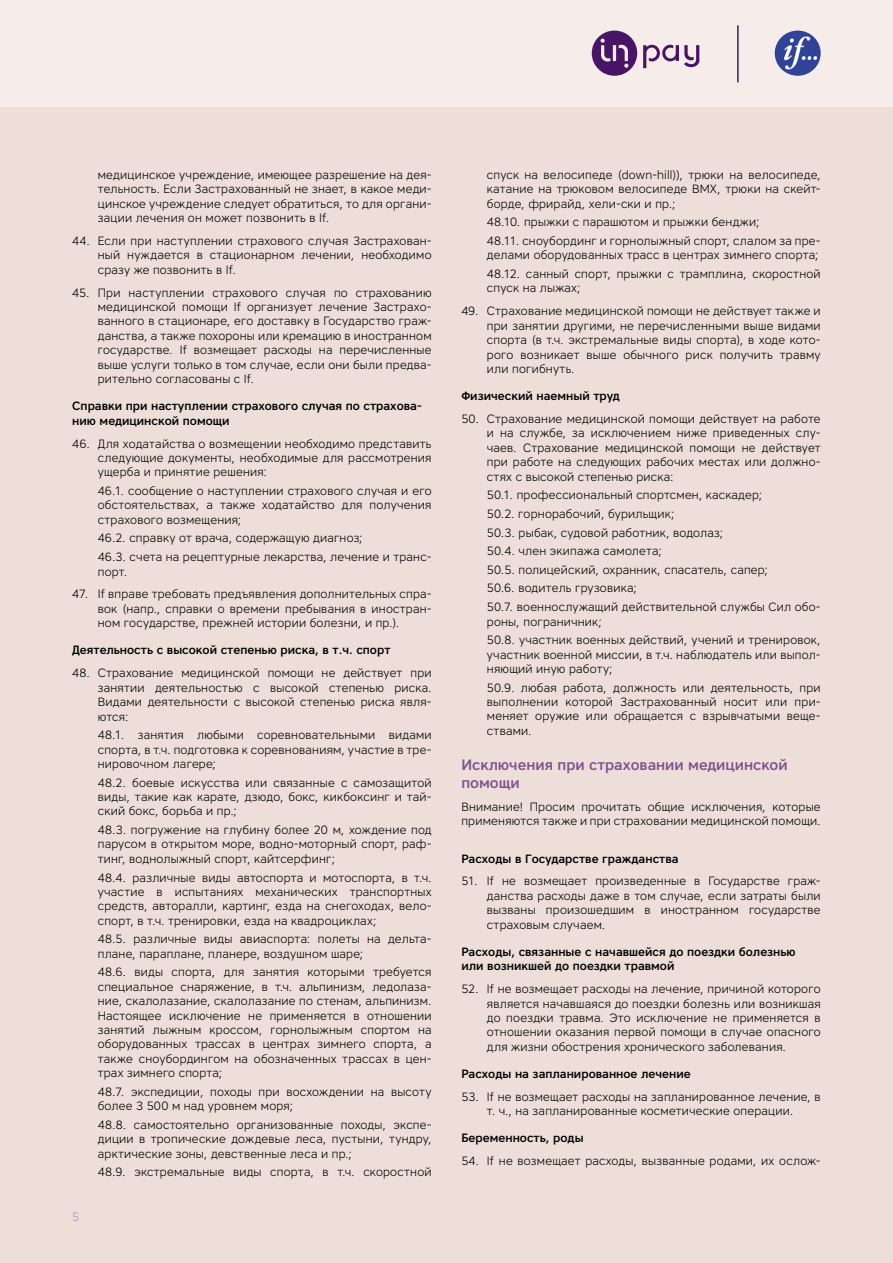
<style>
.page{position:relative;width:893px;height:1263px;background:#fff}
.page>*{position:absolute;margin:0;border:0;box-sizing:border-box;transform-origin:0 0}
.t1{font:500 15px/18px "Core Sans A55";color:#7e528e}
.t2{font:300 12px/14.4px "Core Sans A35";letter-spacing:.02em;color:#000;text-align:justify}
.t3{font:500 12px/14.4px "Core Sans A55";color:#000}
.t4{font:300 12px "Core Sans A35";color:#a995a6}
</style>
<div class="page">
<div style="left:0;top:106px;width:893px;height:1157px;background:#eddeda"></div>
<div style="left:0;top:0;width:893px;height:106px;background:#f6ecea"></div>
<svg style="left:592px;top:31px;width:107px;height:45px"></svg>
<img style="left:775px;top:31px;width:46px;height:45px;border-radius:23px">
<hr style="left:737px;top:25px;width:2px;height:57px;background:#481465">
<p class="t2" style="left:98px;top:167px;width:335px">медицинское учреждение, имеющее разрешение на дея&shy;тельность. Если Застрахованный не знает, в какое меди&shy;цинское учреждение следует обратиться, то для органи&shy;зации лечения он может позвонить в If.</p>
<p class="t2" style="left:98px;top:233px;width:335px;text-indent:-26px">44. Если при наступлении страхового случая Застрахован&shy;ный нуждается в стационарном лечении, необходимо сразу же позвонить в If.</p>
<p class="t2" style="left:98px;top:285px;width:335px;text-indent:-26px">45. При наступлении страхового случая по страхованию медицинской помощи If организует лечение Застрахо&shy;ванного в стационаре, его доставку в Государство граж&shy;данства, а также похороны или кремацию в иностранном государстве. If возмещает расходы на перечисленные выше услуги только в том случае, если они были предва&shy;рительно согласованы с If.</p>
<p class="t3" style="left:72px;top:399px;width:351px">Справки при наступлении страхового случая по страхова&shy;нию медицинской помощи</p>
<p class="t2" style="left:98px;top:436px;width:335px;text-indent:-26px">46. Для ходатайства о возмещении необходимо представить следующие документы, необходимые для рассмотрения ущерба и принятие решения:</p>
<p class="t2" style="left:98px;top:483px;width:335px">46.1. сообщение о наступлении страхового случая и его обстоятельствах, а также ходатайство для получения страхового возмещения;</p>
<p class="t2" style="left:98px;top:529px;width:335px;line-height:18.6px">46.2. справку от врача, содержащую диагноз;<br>46.3. счета на рецептурные лекарства, лечение и транс-</p>
<p class="t2" style="left:98px;top:564px;width:31px">порт.</p>
<p class="t2" style="left:98px;top:587px;width:335px;text-indent:-26px">47. If вправе требовать предъявления дополнительных спра&shy;вок (напр., справки о времени пребывания в иностран&shy;ном государстве, прежней истории болезни, и пр.).</p>
<p class="t3" style="left:72px;top:643px;width:320px">Деятельность с высокой степенью риска, в т.ч. спорт</p>
<p class="t2" style="left:98px;top:666px;width:335px;text-indent:-26px">48. Страхование медицинской помощи не действует при занятии деятельностью с высокой степенью риска.<br>Видами деятельности с высокой степенью риска явля&shy;ются:</p>
<p class="t2" style="left:98px;top:727px;width:335px">48.1. занятия любыми соревновательными видами спорта, в т.ч. подготовка к соревнованиям, участие в тре&shy;нировочном лагере;</p>
<p class="t2" style="left:98px;top:775px;width:335px">48.2. боевые искусства или связанные с самозащитой виды, такие как карате, дзюдо, бокс, кикбоксинг и тай&shy;ский бокс, борьба и пр.;</p>
<p class="t2" style="left:98px;top:822px;width:335px">48.3. погружение на глубину более 20 м, хождение под парусом в открытом море, водно-моторный спорт, раф&shy;тинг, воднолыжный спорт, кайтсерфинг;</p>
<p class="t2" style="left:98px;top:870px;width:335px">48.4. различные виды автоспорта и мотоспорта, в т.ч. участие в испытаниях механических транспортных средств, авторалли, картинг, езда на снегоходах, вело&shy;спорт, в т.ч. тренировки, езда на квадроциклах;</p>
<p class="t2" style="left:98px;top:932px;width:335px">48.5. различные виды авиаспорта: полеты на дельта&shy;плане, параплане, планере, воздушном шаре;</p>
<p class="t2" style="left:98px;top:965px;width:335px">48.6. виды спорта, для занятия которыми требуется специальное снаряжение, в т.ч. альпинизм, ледолаза&shy;ние, скалолазание, скалолазание по стенам, альпинизм.<br>Настоящее исключение не применяется в отношении занятий лыжным кроссом, горнолыжным спортом на оборудованных трассах в центрах зимнего спорта, а также сноубордингом на обозначенных трассах в цен&shy;трах зимнего спорта;</p>
<p class="t2" style="left:98px;top:1084px;width:335px">48.7. экспедиции, походы при восхождении на высоту более 3 500 м над уровнем моря;</p>
<p class="t2" style="left:98px;top:1117px;width:335px">48.8. самостоятельно организованные походы, экспе&shy;диции в тропические дождевые леса, пустыни, тундру, арктические зоны, девственные леса и пр.;</p>
<p class="t2" style="left:98px;top:1165px;width:335px">48.9. экстремальные виды спорта, в т.ч. скоростной</p>
<p class="t4" style="left:72px;top:1208px;width:9px">5</p>
<p class="t2" style="left:487px;top:167px;width:335px">спуск на велосипеде (down-hill)), трюки на велосипеде, катание на трюковом велосипеде BMX, трюки на скейт&shy;борде, фрирайд, хели-ски и пр.;</p>
<p class="t2" style="left:487px;top:213px;width:335px;line-height:18.6px">48.10. прыжки с парашютом и прыжки бенджи;<br>48.11. сноубординг и горнолыжный спорт, слалом за пре-</p>
<p class="t2" style="left:487px;top:246px;width:335px;line-height:18.6px">делами оборудованных трасс в центрах зимнего спорта;<br>48.12. санный спорт, прыжки с трамплина, скоростной</p>
<p class="t2" style="left:487px;top:281px;width:95px">спуск на лыжах;</p>
<p class="t2" style="left:487px;top:304px;width:335px;text-indent:-26px">49. Страхование медицинской помощи не действует также и при занятии другими, не перечисленными выше видами спорта (в т.ч. экстремальные виды спорта), в ходе кото&shy;рого возникает выше обычного риск получить травму или погибнуть.</p>
<p class="t3" style="left:461px;top:388px;width:160px">Физический наемный труд</p>
<p class="t2" style="left:487px;top:411px;width:335px;text-indent:-26px">50. Страхование медицинской помощи действует на работе и на службе, за исключением ниже приведенных слу&shy;чаев. Страхование медицинской помощи не действует при работе на следующих рабочих местах или должно&shy;стях с высокой степенью риска:</p>
<p class="t2" style="left:487px;top:485px;width:335px;line-height:18.6px;text-align:left">50.1. профессиональный спортсмен, каскадер;<br>50.2. горнорабочий, бурильщик;<br>50.3. рыбак, судовой работник, водолаз;<br>50.4. член экипажа самолета;<br>50.5. полицейский, охранник, спасатель, сапер;<br>50.6. водитель грузовика;<br>50.7. военнослужащий действительной службы Сил обо-</p>
<p class="t2" style="left:487px;top:612px;width:335px;line-height:18.6px">роны, пограничник;<br>50.8. участник военных действий, учений и тренировок,</p>
<p class="t2" style="left:487px;top:647px;width:335px">участник военной миссии, в т.ч. наблюдатель или выпол&shy;няющий иную работу;</p>
<p class="t2" style="left:487px;top:680px;width:335px">50.9. любая работа, должность или деятельность, при выполнении которой Застрахованный носит или при&shy;меняет оружие или обращается с взрывчатыми веще&shy;ствами.</p>
<p class="t1" style="left:461px;top:755px;width:328px">Исключения при страховании медицинской помощи</p>
<p class="t2" style="left:461px;top:799px;width:361px">Внимание! Просим прочитать общие исключения, которые применяются также и при страховании медицинской помощи.</p>
<p class="t3" style="left:461px;top:851px;width:219px">Расходы в Государстве гражданства</p>
<p class="t2" style="left:487px;top:874px;width:335px;text-indent:-26px">51. If не возмещает произведенные в Государстве граж&shy;данства расходы даже в том случае, если затраты были вызваны произошедшим в иностранном государстве страховым случаем.</p>
<p class="t3" style="left:461px;top:944px;width:336px">Расходы, связанные с начавшейся до поездки болезнью или возникшей до поездки травмой</p>
<p class="t2" style="left:487px;top:981px;width:335px;text-indent:-26px">52. If не возмещает расходы на лечение, причиной которого является начавшаяся до поездки болезнь или возникшая до поездки травма. Это исключение не применяется в отношении оказания первой помощи в случае опасного для жизни обострения хронического заболевания.</p>
<p class="t3" style="left:461px;top:1066px;width:231px">Расходы на запланированное лечение</p>
<p class="t2" style="left:461px;top:1089px;width:361px;text-align:center">53. If не возмещает расходы на запланированное лечение, в т. ч., на запланированные косметические операции.</p>
<p class="t3" style="left:461px;top:1131px;width:124px">Беременность, роды</p>
<p class="t2" style="left:461px;top:1154px;width:361px">54. If не возмещает расходы, вызванные родами, их ослож-</p>
</div>
